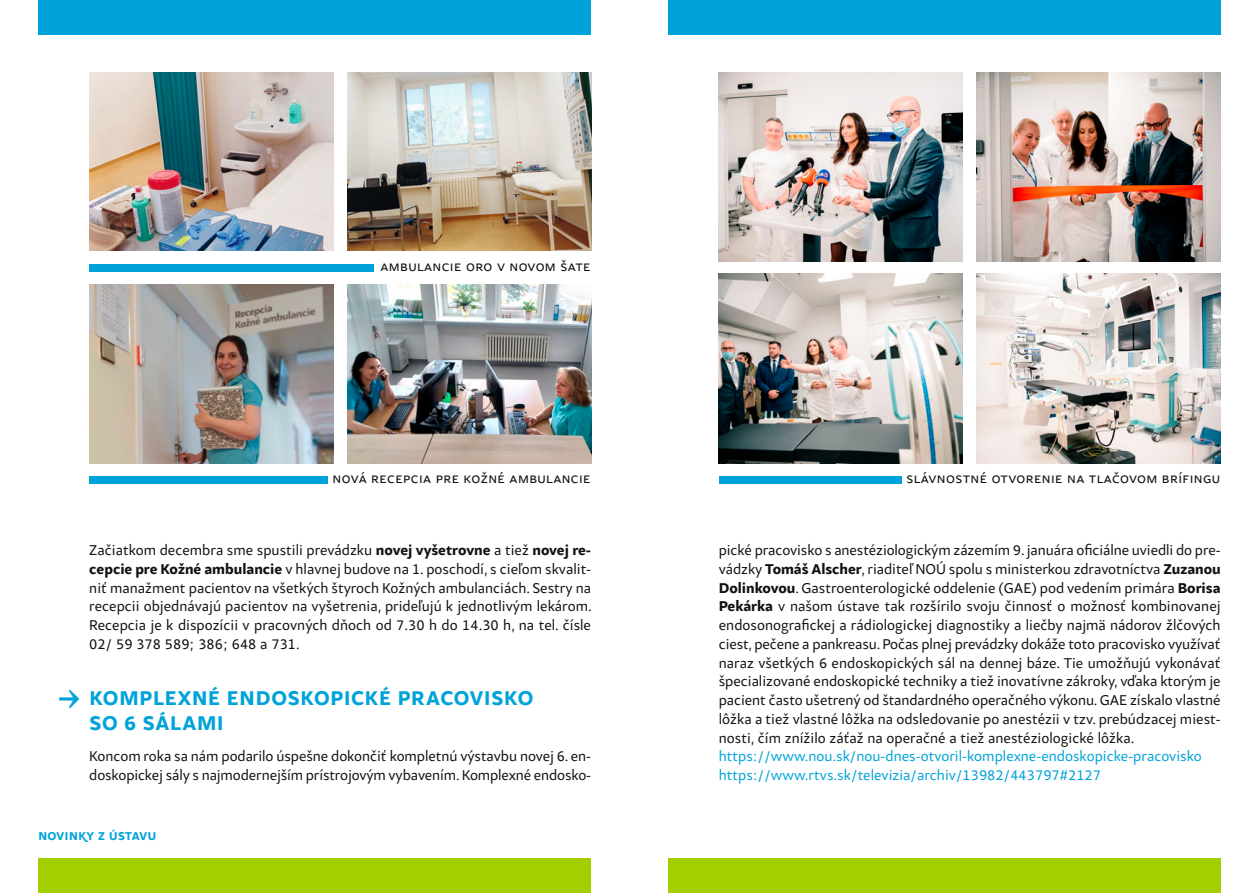
<style>
.page{position:relative;width:1259px;height:893px;background:#fff}
.page>*{position:absolute;margin:0;border:0;box-sizing:border-box;transform-origin:0 0}
.t1{font:500 30px "Samo Sans Pro";color:#00a3d9}
.t2{font:700 21px/25.2px "Samo Sans Pro";letter-spacing:.035em;color:#00a3d9}
.t3{font:15px/18.8px "Samo Sans Pro";color:#11110f;text-align:justify}
.t4{font:15px/18.8px "Samo Sans Pro";color:#00a3d9}
.t5{font:15px "Samo Sans Pro";letter-spacing:.025em;color:#11110f}
.t6{font:700 12px "Samo Sans Pro";letter-spacing:.04em;color:#00a3d9}
.s1{font-weight:700}
</style>
<div class="page">
<div style="left:89px;top:476px;width:238px;height:7px;background:#00a3d9"></div>
<div style="left:89px;top:264px;width:284px;height:8px;background:#00a3d9"></div>
<img style="left:347px;top:285px;width:244px;height:178px">
<img style="left:347px;top:72px;width:244px;height:179px">
<img style="left:89px;top:285px;width:244px;height:178px">
<img style="left:89px;top:72px;width:244px;height:179px">
<div style="left:719px;top:476px;width:182px;height:7px;background:#00a3d9"></div>
<img style="left:976px;top:274px;width:244px;height:189px">
<img style="left:976px;top:72px;width:244px;height:189px">
<img style="left:719px;top:274px;width:244px;height:189px">
<img style="left:719px;top:72px;width:244px;height:189px">
<div style="left:38px;top:0;width:553px;height:34px;background:#00a3d9"></div>
<div style="left:668px;top:0;width:552px;height:34px;background:#00a3d9"></div>
<div style="left:38px;top:859px;width:553px;height:34px;background:#a3ce00"></div>
<div style="left:668px;top:859px;width:552px;height:34px;background:#a3ce00"></div>
<p class="t5" style="left:380px;top:260px;width:212px">ambulancie oro v novom šate</p>
<p class="t5" style="left:333px;top:472px;width:260px">nová recepcia pre kožné ambulancie</p>
<h1 class="t1" style="left:58px;top:686px;width:25px">→</h1>
<p class="t3" style="left:89px;top:542px;width:504px">Začiatkom decembra sme spustili prevádzku <span class="s1">novej vyšetrovne</span> a tiež <span class="s1">novej re&shy;cepcie pre Kožné ambulancie</span> v hlavnej budove na 1. poschodí, s cieľom skvalit&shy;niť manažment pacientov na všetkých štyroch Kožných ambulanciách. Sestry na recepcii objednávajú pacientov na vyšetrenia, prideľujú k jednotlivým lekárom.<br>Recepcia je k dispozícii v pracovných dňoch od 7.30 h do 14.30 h, na tel. čísle 02/ 59 378 589; 386; 648 a 731.</p>
<h2 class="t2" style="left:89px;top:687px;width:445px">KOMPLEXNÉ ENDOSKOPICKÉ PRACOVISKO<br>SO 6 SÁLAMI</h2>
<p class="t3" style="left:89px;top:748px;width:503px">Koncom roka sa nám podarilo úspešne dokončiť kompletnú výstavbu novej 6. en&shy;doskopickej sály s najmodernejším prístrojovým vybavením. Komplexné endosko-</p>
<p class="t6" style="left:38px;top:831px;width:119px">NOVINKY Z ÚSTAVU</p>
<p class="t5" style="left:906px;top:472px;width:315px">slávnostné otvorenie na tlaČovom brífingu</p>
<p class="t3" style="left:719px;top:542px;width:503px">pické pracovisko s anestéziologickým zázemím 9. januára oficiálne uviedli do pre&shy;vádzky <span class="s1">Tomáš Alscher</span>, riaditeľ NOÚ spolu s ministerkou zdravotníctva <span class="s1">Zuzanou Dolinkovou</span>. Gastroenterologické oddelenie (GAE) pod vedením primára <span class="s1">Borisa Pekárka</span> v našom ústave tak rozšírilo svoju činnosť o možnosť kombinovanej endosonografickej a rádiologickej diagnostiky a liečby najmä nádorov žlčových ciest, pečene a pankreasu. Počas plnej prevádzky dokáže toto pracovisko využívať naraz všetkých 6 endoskopických sál na dennej báze. Tie umožňujú vykonávať špecializované endoskopické techniky a tiež inovatívne zákroky, vďaka ktorým je pacient často ušetrený od štandardného operačného výkonu. GAE získalo vlastné lôžka a tiež vlastné lôžka na odsledovanie po anestézii v tzv. prebúdzacej miest&shy;nosti, čím znížilo záťaž na operačné a tiež anestéziologické lôžka.</p>
<p class="t4" style="left:719px;top:748px;width:484px">https://www.nou.sk/nou-dnes-otvoril-komplexne-endoskopicke-pracovisko https://www.rtvs.sk/televizia/archiv/13982/443797#2127</p>
</div>
